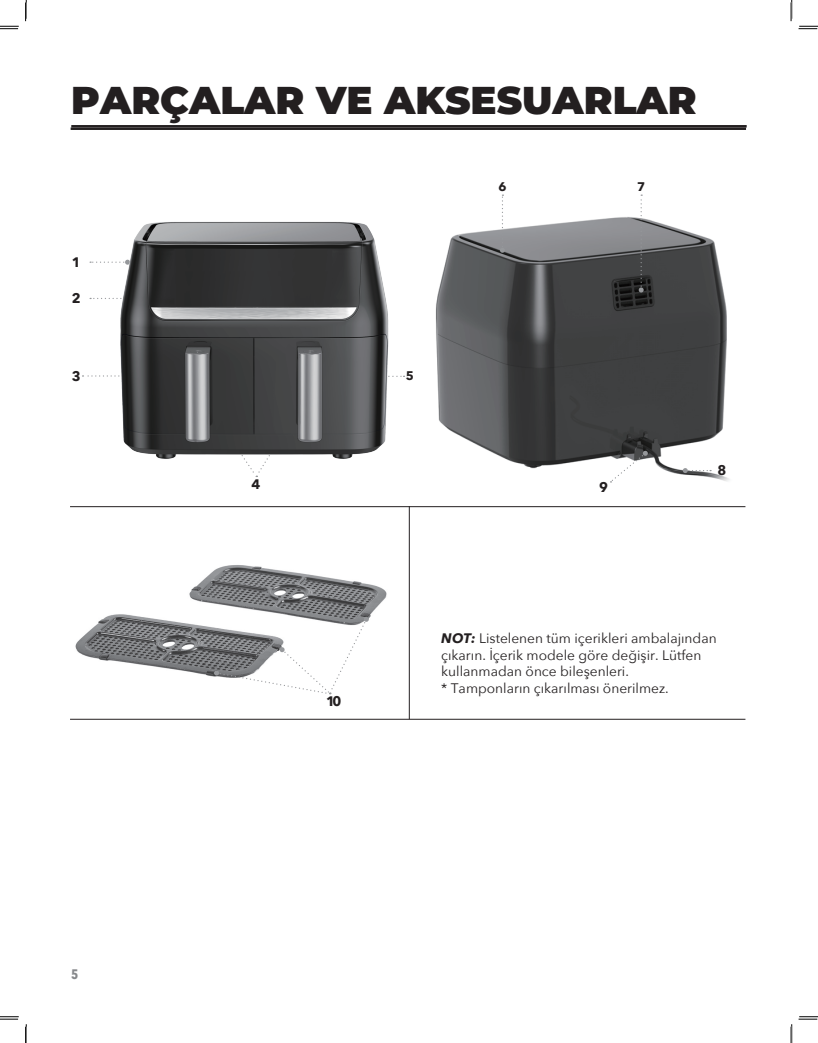
<style>
.page{position:relative;width:818px;height:1043px;background:#fff}
.page>*{position:absolute;margin:0;border:0;box-sizing:border-box;transform-origin:0 0}
.t1{font:900 38.75px "Montserrat";color:#231f20}
.t2{font:13.75px/16.5px "Avenir Next";color:#231f20}
.t3{font:700 13.75px "Avenir Next";color:#231f20}
.t4{font:700 13.75px "Avenir Next Condensed";color:#87898c}
.t5{font:700 12.5px "Avenir Next";color:#231f20}
.s1{font-weight:700;font-style:italic}
</style>
<div class="page">
<img style="left:408px;top:217px;width:338px;height:293px">
<hr style="left:71px;top:125px;width:675px;height:2px;background:#231f20">
<hr style="left:71px;top:127px;width:675px;height:3px;background:#231f20">
<hr style="left:70px;top:506px;width:675px;height:1px;background:#231f20">
<hr style="left:70px;top:719px;width:675px;height:1px;background:#231f20">
<hr style="left:409px;top:506px;width:1px;height:213px;background:#231f20">
<svg style="left:500px;top:194px;width:5px;height:59px"></svg>
<svg style="left:638px;top:194px;width:5px;height:98px"></svg>
<svg style="left:682px;top:468px;width:29px;height:5px"></svg>
<img style="left:75px;top:565px;width:312px;height:112px">
<svg style="left:214px;top:616px;width:155px;height:79px"></svg>
<svg style="left:610px;top:451px;width:37px;height:31px"></svg>
<svg style="left:0;top:25px;width:19px;height:4px"></svg>
<svg style="left:798px;top:25px;width:20px;height:4px"></svg>
<svg style="left:0;top:1016px;width:19px;height:3px"></svg>
<svg style="left:798px;top:1016px;width:20px;height:3px"></svg>
<svg style="left:25px;top:0;width:2px;height:21px"></svg>
<svg style="left:25px;top:1024px;width:2px;height:18px"></svg>
<svg style="left:790px;top:0;width:2px;height:21px"></svg>
<svg style="left:790px;top:1024px;width:2px;height:18px"></svg>
<img style="left:70px;top:217px;width:361px;height:291px">
<h1 class="t1" style="left:71px;top:71px;width:627px">PARÇALAR VE AKSESUARLAR</h1>
<p class="t3" style="left:72px;top:250px;width:10px">1</p>
<p class="t3" style="left:72px;top:286px;width:10px">2</p>
<p class="t3" style="left:72px;top:364px;width:10px">3</p>
<p class="t4" style="left:71px;top:965px;width:9px">5</p>
<p class="t5" style="left:498px;top:176px;width:10px">6</p>
<p class="t5" style="left:637px;top:176px;width:10px">7</p>
<p class="t3" style="left:251px;top:472px;width:10px">4</p>
<p class="t3" style="left:326px;top:689px;width:17px">10</p>
<p class="t5" style="left:405px;top:365px;width:10px">5</p>
<p class="t3" style="left:599px;top:475px;width:10px">9</p>
<p class="t3" style="left:717px;top:458px;width:10px">8</p>
<p class="t2" style="left:441px;top:630px;width:277px"><span class="s1">NOT:</span> Listelenen tüm içerikleri ambalajından çıkarın. İçerik modele göre değişir. Lütfen kullanmadan önce bileşenleri.<br>* Tamponların çıkarılması önerilmez.</p>
</div>
